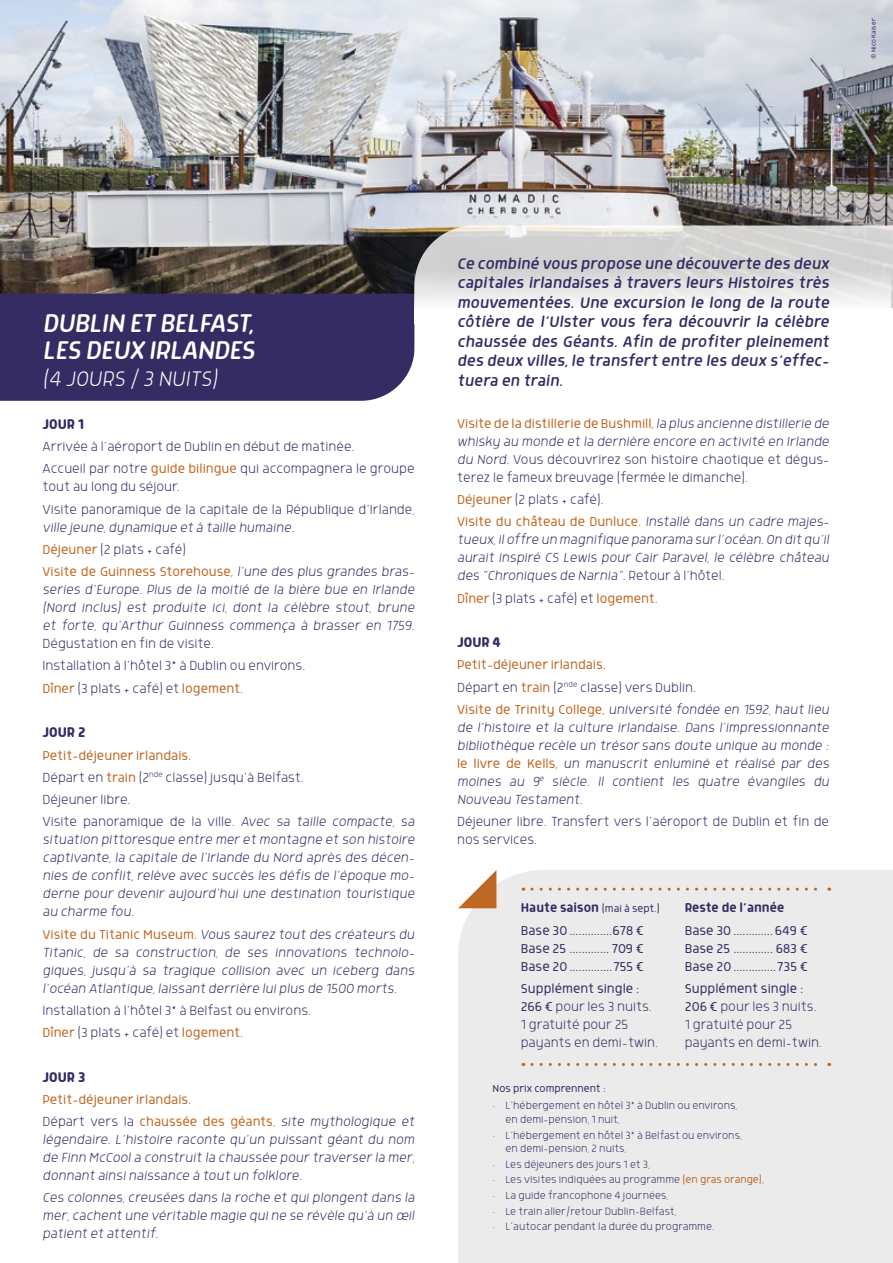
<style>
.page{position:relative;width:893px;height:1263px;background:#fff}
.page>*{position:absolute;margin:0;border:0;box-sizing:border-box;transform-origin:0 0}
.t1{font:italic 300 30px/27px "Morl Rounded";letter-spacing:-.02em;color:#fff}
.t2{font:italic 200 24px "Morl Rounded";color:#fff}
.t3{font:italic 300 18px/19.5px "Morl Rounded";color:#342c63;text-align:justify}
.t4{font:500 16.5px "Morl Rounded";color:#342c63}
.t5{font:italic 200 15px/18px "Morl Rounded";color:#342c63;text-align:justify}
.t6{font:200 15px/22.2px "Morl Rounded";color:#342c63}
.t7{font:300 15px/22.2px "Morl Rounded";color:#be6824}
.t8{font:300 15px/18px "Morl Rounded";color:#342c63}
.t9{font:15px "Morl Rounded";color:#342c63}
.t10{font:200 12px/13.5px "Morl Rounded";color:#342c63}
.t11{font:300 12px "Morl Rounded";color:#342c63}
.t12{font:300 7.5px "Morl Rounded";color:#342c63}
.s1{font-weight:300;color:#be6824}
.s2{font-weight:300;font-style:normal;color:#be6824}
.s3{font-style:normal}
.s4{font-style:italic}
.s5{font-weight:200;color:#342c63}
.s6{font-weight:200;font-style:italic;color:#342c63}
.s7{font-weight:400}
.s8{font-size:12px}
.s9{font-weight:300}
</style>
<div class="page">
<img style="left:0;top:0;width:893px;height:294px">
<div style="left:0;top:294px;width:415px;height:107px;background:#342c63"></div>
<svg style="left:415px;top:226px;width:478px;height:82px;background:#dbd8d2"></svg>
<svg style="left:415px;top:236px;width:476px;height:72px;fill:#d8d8d7"></svg>
<div style="left:458px;top:870px;width:435px;height:393px;background:#ebebeb"></div>
<svg style="left:532px;top:888px;width:298px;height:3px"></svg>
<svg style="left:458px;top:870px;width:38px;height:38px"></svg>
<svg style="left:532px;top:1063px;width:298px;height:3px"></svg>
<p class="t12" style="left:869px;top:59px;width:42px;rotate:-90deg">© Nico Kaiser</p>
<h1 class="t1" style="left:43px;top:309px;width:214px">DUBLIN ET BELFAST,<br>LES DEUX IRLANDES</h1>
<h2 class="t2" style="left:43px;top:367px;width:177px">(4 JOURS / 3 NUITS)</h2>
<p class="t4" style="left:43px;top:415px;width:43px">JOUR 1</p>
<p class="t6" style="left:43px;top:436px;width:374px">Arrivée à l’aéroport de Dublin en début de matinée.<br>Accueil par notre <span class="s1">guide bilingue</span> qui accompagnera le groupe</p>
<p class="t6" style="left:43px;top:476px;width:374px">tout au long du séjour.<br>Visite panoramique de la capitale de la République d’Irlande,</p>
<p class="t5" style="left:43px;top:516px;width:374px;line-height:22.2px;text-align:left">ville jeune, dynamique et à taille humaine.<br><span class="s2">Déjeuner</span> <span class="s3">(2 plats + café)<br></span><span class="s2">Visite de Guinness Storehouse,</span> l’une des plus grandes bras-</p>
<p class="t5" style="left:43px;top:581px;width:374px">series d’Europe. Plus de la moitié de la bière bue en Irlande (Nord inclus) est produite ici, dont la célèbre stout, brune et forte, qu’Arthur Guinness commença à brasser en 1759.</p>
<p class="t6" style="left:43px;top:633px;width:264px">Dégustation en fin de visite.<br>Installation à l’hôtel 3* à Dublin ou environs.<br><span class="s1">Dîner</span> (3 plats + café) et <span class="s1">logement.</span></p>
<p class="t4" style="left:43px;top:723px;width:44px">JOUR 2</p>
<p class="t6" style="left:43px;top:744px;width:374px"><span class="s1">Petit-déjeuner irlandais.<br></span>Départ en <span class="s1">train</span> (2<sup>nde</sup> classe) jusqu’à Belfast.<br>Déjeuner libre.<br>Visite panoramique de la ville. <span class="s4">Avec sa taille compacte, sa</span></p>
<p class="t5" style="left:43px;top:831px;width:374px">situation pittoresque entre mer et montagne et son histoire captivante, la capitale de l’Irlande du Nord après des décen&shy;nies de conflit, relève avec succès les défis de l’époque mo&shy;derne pour devenir aujourd’hui une destination touristique au charme fou.</p>
<p class="t5" style="left:43px;top:925px;width:374px"><span class="s2">Visite du Titanic Museum.</span> Vous saurez tout des créateurs du Titanic, de sa construction, de ses innovations technolo&shy;giques, jusqu’à sa tragique collision avec un iceberg dans l’océan Atlantique, laissant derrière lui plus de 1500 morts.</p>
<p class="t6" style="left:43px;top:999px;width:270px">Installation à l’hôtel 3* à Belfast ou environs.<br><span class="s1">Dîner</span> (3 plats + café) et <span class="s1">logement.</span></p>
<p class="t4" style="left:43px;top:1067px;width:44px">JOUR 3</p>
<p class="t7" style="left:43px;top:1088px;width:374px">Petit-déjeuner irlandais.<br><span class="s5">Départ vers la</span> chaussée des géants, <span class="s6">site mythologique et</span></p>
<p class="t5" style="left:43px;top:1130px;width:374px">légendaire. L’histoire raconte qu’un puissant géant du nom de Finn McCool a construit la chaussée pour traverser la mer, donnant ainsi naissance à tout un folklore.</p>
<p class="t5" style="left:43px;top:1189px;width:374px">Ces colonnes, creusées dans la roche et qui plongent dans la mer, cachent une véritable magie qui ne se révèle qu’à un œil patient et attentif.</p>
<p class="t3" style="left:457px;top:253px;width:374px">Ce combiné vous propose une découverte des deux capitales irlandaises à travers leurs Histoires très mouvementées. Une excursion le long de la route côtière de l’Ulster vous fera découvrir la célèbre chaussée des Géants. Afin de profiter pleinement des deux villes, le transfert entre les deux s’effec&shy;tuera en train.</p>
<p class="t5" style="left:457px;top:414px;width:374px"><span class="s2">Visite de la distillerie de Bushmill,</span> la plus ancienne distillerie de whisky au monde et la dernière encore en activité en Irlande du Nord. <span class="s3">Vous découvrirez son histoire chaotique et dégus&shy;terez le fameux breuvage (fermée le dimanche).</span></p>
<p class="t7" style="left:457px;top:488px;width:374px">Déjeuner <span class="s5">(2 plats + café).<br></span>Visite du château de Dunluce. <span class="s6">Installé dans un cadre majes-</span></p>
<p class="t5" style="left:457px;top:531px;width:374px">tueux, il offre un magnifique panorama sur l’océan. On dit qu’il aurait inspiré CS Lewis pour Cair Paravel, le célèbre château des “Chroniques de Narnia”. <span class="s3">Retour à l’hôtel.</span></p>
<p class="t6" style="left:457px;top:587px;width:202px"><span class="s1">Dîner</span> (3 plats + café) et <span class="s1">logement.</span></p>
<p class="t4" style="left:457px;top:633px;width:45px">JOUR 4</p>
<p class="t7" style="left:457px;top:654px;width:374px">Petit-déjeuner irlandais.<br><span class="s5">Départ en</span> train <span class="s5">(2</span><sup>nde</sup> <span class="s5">classe) vers Dublin.<br></span>Visite de Trinity College, <span class="s6">université fondée en 1592, haut lieu</span></p>
<p class="t5" style="left:457px;top:718px;width:374px">de l’histoire et la culture irlandaise. Dans l’impressionnante bibliothèque recèle un trésor sans doute unique au monde : <span class="s2">le livre de Kells,</span> un manuscrit enluminé et réalisé par des moines au 9<sup>e</sup> siècle. Il contient les quatre évangiles du Nouveau Testament.</p>
<p class="t6" style="left:457px;top:813px;width:374px;line-height:18px">Déjeuner libre. Transfert vers l’aéroport de Dublin et fin de nos services.</p>
<p class="t8" style="left:521px;top:897px;width:140px;line-height:22.2px"><span class="s7">Haute saison</span> <span class="s8">(mai à sept.)<br></span>Base 30 ..............678 €</p>
<p class="t8" style="left:521px;top:939px;width:125px">Base 25 ............. 709 €<br>Base 20 ..............755 €</p>
<p class="t6" style="left:521px;top:979px;width:139px;line-height:18px"><span class="s9">Supplément single :<br>266 €</span> pour les 3 nuits.<br>1 gratuité pour 25 payants en demi-twin.</p>
<p class="t9" style="left:685px;top:899px;width:101px">Reste de l’année</p>
<p class="t8" style="left:685px;top:921px;width:125px;text-align:justify">Base 30 ............. 649 € Base 25 ............. 683 € Base 20 ..............735 €</p>
<p class="t6" style="left:685px;top:979px;width:139px;line-height:18px"><span class="s9">Supplément single :<br>206 €</span> pour les 3 nuits.<br>1 gratuité pour 25 payants en demi-twin.</p>
<p class="t11" style="left:493px;top:1082px;width:115px">Nos prix comprennent :</p>
<p class="t10" style="left:505px;top:1099px;width:233px;text-indent:-13px">• L’hébergement en hôtel 3* à Dublin ou environs, en demi-pension, 1 nuit,</p>
<p class="t10" style="left:505px;top:1128px;width:238px;text-indent:-13px">• L’hébergement en hôtel 3* à Belfast ou environs, en demi-pension, 2 nuits,</p>
<p class="t10" style="left:493px;top:1157px;width:159px">• Les déjeuners des jours 1 et 3,</p>
<p class="t10" style="left:493px;top:1173px;width:273px">• Les visites indiquées au programme <span class="s1">(en gras orange),</span></p>
<p class="t10" style="left:493px;top:1188px;width:177px">• La guide francophone 4 journées,</p>
<p class="t10" style="left:493px;top:1204px;width:185px">• Le train aller/retour Dublin-Belfast,</p>
<p class="t10" style="left:493px;top:1220px;width:223px">• L’autocar pendant la durée du programme.</p>
</div>
